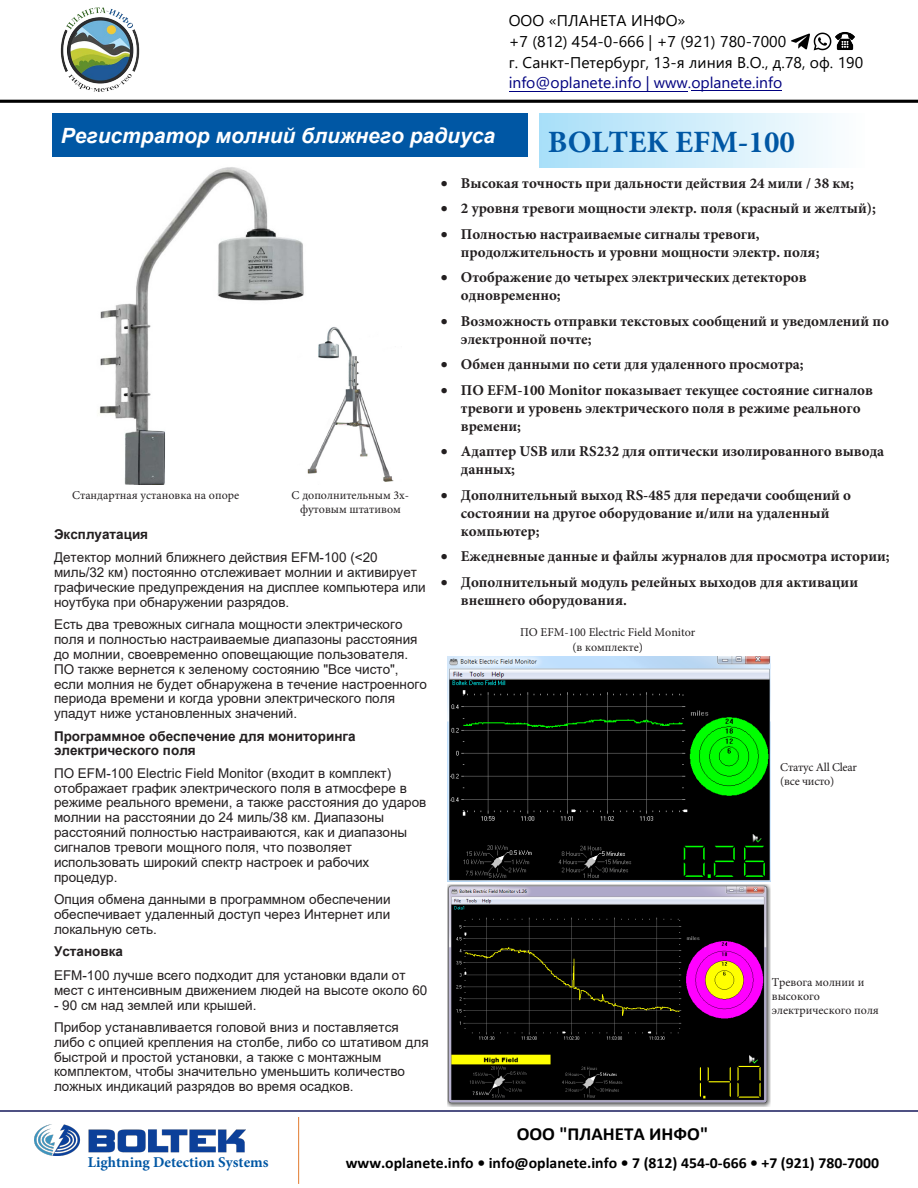
<style>
.page{position:relative;width:918px;height:1188px;background:#fff}
.page>*{position:absolute;margin:0;border:0;box-sizing:border-box;transform-origin:0 0}
.t1{font:700 31.05px "Minion Pro";color:#0057a4}
.t2{font:italic 700 21px "Arial";color:#fff}
.t3{font:700 18.45px "Calibri";color:#000}
.t4{font:15.6px "Segoe UI";letter-spacing:.005em;color:#000}
.t5{font:15.45px "Segoe UI";letter-spacing:.005em;color:#000}
.t6{font:15.45px "Segoe UI";color:#000080}
.t7{font:700 15.3px "Calibri";color:#000}
.t8{font:700 15px/18px "Minion Pro";color:#231f20}
.t9{font:700 15px "Minion Pro";color:#0057a4}
.t10{font:13.5px/14.9px "Arial";color:#231f20}
.t11{font:700 13.5px/14.9px "Arial";color:#231f20}
.t12{font:12px/14.4px "Minion Pro";color:#231f20;text-align:center}
.t13{font:12px/14.4px "Minion Pro";letter-spacing:-.02em;color:#231f20}
.s1{font-style:inherit}
</style>
<div class="page">
<div style="left:52px;top:113px;width:476px;height:44px;background:#0057a4"></div>
<div style="left:539px;top:114px;width:326px;height:54px;background:linear-gradient(to right,#a8dff8,#fdfefe)"></div>
<img style="left:447px;top:885px;width:323px;height:222px">
<img style="left:447px;top:657px;width:323px;height:225px">
<img style="left:99px;top:167px;width:205px;height:318px">
<img style="left:298px;top:320px;width:96px;height:165px">
<img style="left:34px;top:1125px;width:212px;height:30px">
<hr style="left:298px;top:1117px;width:1px;height:67px;background:#e17627">
<hr style="left:0;top:1110px;width:918px;height:1px;background:#4f5183">
<hr style="left:692px;top:91px;width:90px;height:1px;background:#000080">
<hr style="left:509px;top:91px;width:178px;height:1px;background:#000080">
<img style="left:791px;top:33px;width:18px;height:17px">
<img style="left:814px;top:32px;width:18px;height:19px">
<img style="left:836px;top:32px;width:19px;height:18px">
<img style="left:60px;top:7px;width:80px;height:85px">
<svg style="left:2px;top:99px;width:914px;height:4px;background:#373737"></svg>
<h2 class="t2" style="left:61px;top:122px;width:436px"><span class="s1">Регистратор</span> молний ближнего радиуса</h2>
<p class="t5" style="left:509px;top:6px;width:178px">ООО «ПЛАНЕТА ИНФО»</p>
<p class="t4" style="left:509px;top:27px;width:279px">+7 (812) 454-0-666 | +7 (921) 780-7000</p>
<p class="t5" style="left:509px;top:48px;width:356px">г. Санкт-Петербург, 13-я линия В.О., д.78, оф. 190</p>
<p class="t6" style="left:509px;top:68px;width:275px">info@oplanete.info | www.oplanete.info</p>
<h1 class="t1" style="left:548px;top:121px;width:249px">BOLTEK EFM-100</h1>
<p class="t12" style="left:72px;top:488px;width:169px">Стандартная установка на опоре</p>
<p class="t12" style="left:292px;top:488px;width:119px">С дополнительным 3х&shy;футовым штативом</p>
<p class="t11" style="left:54px;top:527px;width:96px">Эксплуатация</p>
<p class="t10" style="left:54px;top:550px;width:373px">Детектор молний ближнего действия EFM-100 (&lt;20 миль/32 км) постоянно отслеживает молнии и активирует графические предупреждения на дисплее компьютера или ноутбука при обнаружении разрядов.</p>
<p class="t10" style="left:54px;top:617px;width:375px">Есть два тревожных сигнала мощности электрического поля и полностью настраиваемые диапазоны расстояния до молнии, своевременно оповещающие пользователя.<br>ПО также вернется к зеленому состоянию "Все чисто", если молния не будет обнаружена в течение настроенного периода времени и когда уровни электрического поля упадут ниже установленных значений.</p>
<p class="t11" style="left:54px;top:729px;width:303px">Программное обеспечение для мониторинга электрического поля</p>
<p class="t10" style="left:54px;top:766px;width:374px">ПО EFM-100 Electric Field Monitor (входит в комплект) отображает график электрического поля в атмосфере в режиме реального времени, а также расстояния до ударов молнии на расстоянии до 24 миль/38 км. Диапазоны расстояний полностью настраиваются, как и диапазоны сигналов тревоги мощного поля, что позволяет использовать широкий спектр настроек и рабочих процедур.</p>
<p class="t10" style="left:54px;top:892px;width:338px;text-align:justify">Опция обмена данными в программном обеспечении обеспечивает удаленный доступ через Интернет или локальную сеть.</p>
<p class="t11" style="left:54px;top:944px;width:70px">Установка</p>
<p class="t10" style="left:54px;top:968px;width:375px">EFM-100 лучше всего подходит для установки вдали от мест с интенсивным движением людей на высоте около 60</p>
<p class="t10" style="left:54px;top:994px;width:346px;line-height:22.4px">- 90 см над землей или крышей.<br>Прибор устанавливается головой вниз и поставляется</p>
<p class="t10" style="left:54px;top:1034px;width:376px">либо с опцией крепления на столбе, либо со штативом для быстрой и простой установки, а также с монтажным комплектом, чтобы значительно уменьшить количество ложных индикаций разрядов во время осадков.</p>
<p class="t8" style="left:441px;top:174px;width:414px">• Высокая точность при дальности действия 24 мили / 38 км;</p>
<p class="t8" style="left:441px;top:200px;width:437px">• 2 уровня тревоги мощности электр. поля (красный и желтый);</p>
<p class="t8" style="left:461px;top:225px;width:360px;text-indent:-20px">• Полностью настраиваемые сигналы тревоги, продолжительность и уровни мощности электр. поля;</p>
<p class="t8" style="left:461px;top:269px;width:347px;text-indent:-20px">• Отображение до четырех электрических детекторов одновременно;</p>
<p class="t8" style="left:461px;top:312px;width:430px;text-indent:-20px">• Возможность отправки текстовых сообщений и уведомлений по электронной почте;</p>
<p class="t8" style="left:441px;top:356px;width:364px">• Обмен данными по сети для удаленного просмотра;</p>
<p class="t8" style="left:461px;top:381px;width:414px;text-indent:-20px">• ПО EFM-100 Monitor показывает текущее состояние сигналов тревоги и уровень электрического поля в режиме реального времени;</p>
<p class="t8" style="left:461px;top:443px;width:425px;text-indent:-20px">• Адаптер USB или RS232 для оптически изолированного вывода данных;</p>
<p class="t8" style="left:461px;top:486px;width:392px;text-indent:-20px">• Дополнительный выход RS-485 для передачи сообщений о состоянии на другое оборудование и/или на удаленный компьютер;</p>
<p class="t8" style="left:441px;top:548px;width:450px">• Ежедневные данные и файлы журналов для просмотра истории;</p>
<p class="t8" style="left:461px;top:573px;width:399px;text-indent:-20px">• Дополнительный модуль релейных выходов для активации внешнего оборудования.</p>
<p class="t12" style="left:520px;top:625px;width:177px">ПО EFM-100 Electric Field Monitor (в комплекте)</p>
<p class="t13" style="left:780px;top:760px;width:78px">Статус All Clear (все чисто)</p>
<p class="t12" style="left:772px;top:975px;width:109px;text-align:left">Тревога молнии и высокого электрического поля</p>
<p class="t9" style="left:88px;top:1152px;width:182px">Lightning Detection Systems</p>
<h3 class="t3" style="left:517px;top:1121px;width:193px">ООО "ПЛАНЕТА ИНФО"</h3>
<p class="t7" style="left:346px;top:1152px;width:535px">www.oplanete.info • info@oplanete.info • 7 (812) 454-0-666 • +7 (921) 780-7000</p>
</div>
